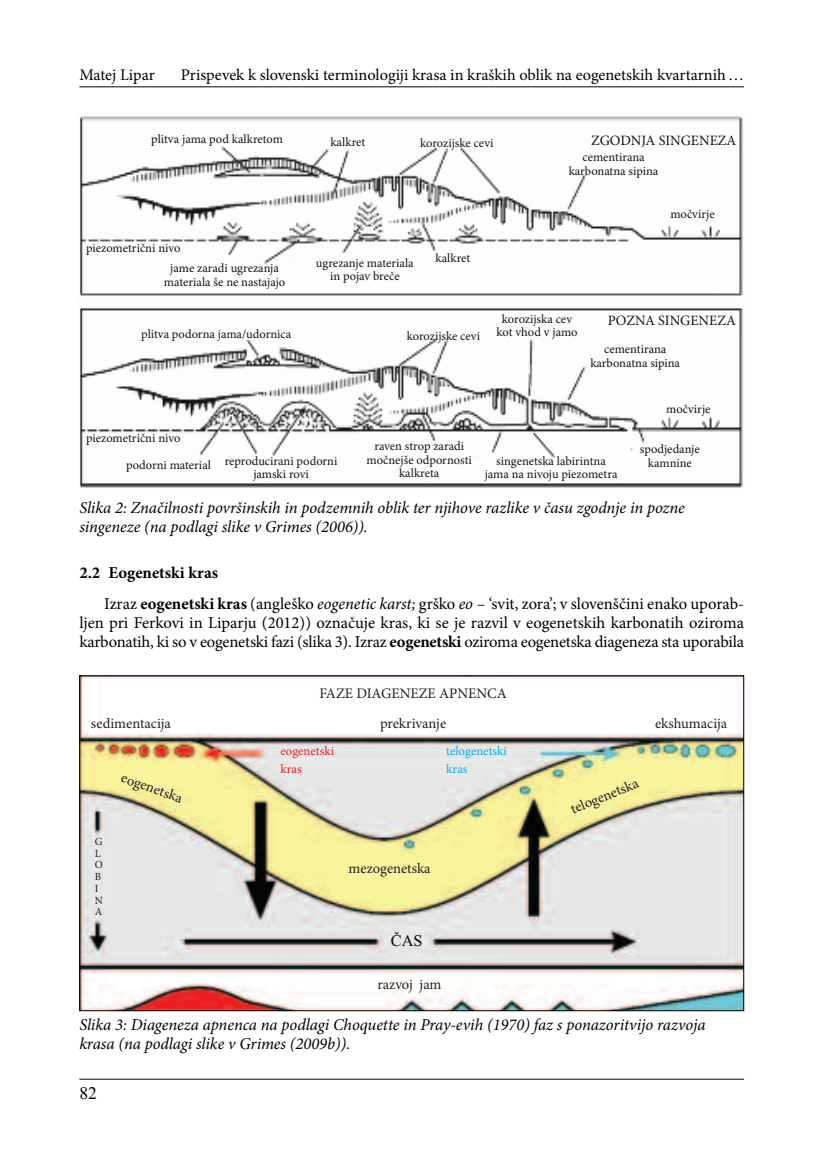
<style>
.page{position:relative;width:819px;height:1166px;background:#fff}
.page>*{position:absolute;margin:0;border:0;box-sizing:border-box;transform-origin:0 0}
.t1{font:17.5px "Times New Roman";color:#000}
.t2{font:16.62px/30.6px "Minion Pro";letter-spacing:-.01em;color:#000}
.t3{font:italic 16.62px/19.1px "Minion Pro";letter-spacing:-.005em;color:#000}
.t4{font:16.28px "Minion Pro";color:#000}
.t5{font:16.28px "Times New Roman";color:#060605}
.t6{font:14.53px "Minion Pro";color:#231f20}
.t7{font:14.35px "Minion Pro";color:#141414}
.t8{font:12.78px/17.2px "Minion Pro";color:#00aeef}
.t9{font:12.78px/17.2px "Minion Pro";color:#ee1d23}
.t10{font:12.42px/13.5px "Minion Pro";color:#141414;text-align:center}
.t11{font:10.85px/11.7px "Minion Pro";color:#231f20}
.s1{font-weight:700}
.s2{font-style:italic}
</style>
<div class="page">
<hr style="left:79px;top:86px;width:665px;height:1px;background:#000">
<hr style="left:79px;top:1079px;width:665px;height:1px;background:#000">
<img style="left:80px;top:116px;width:663px;height:372px">
<div style="left:600px;top:311px;width:137px;height:23px;background:#fff"></div>
<img style="left:81px;top:677px;width:661px;height:332px">
<h3 class="t4" style="left:79px;top:68px;width:77px">Matej Lipar</h3>
<h3 class="t4" style="left:181px;top:68px;width:565px">Prispevek k slovenski terminologiji krasa in kraških oblik na eogenetskih kvartarnih…</h3>
<p class="t10" style="left:151px;top:134px;width:133px">plitva jama pod kalkretom</p>
<p class="t10" style="left:330px;top:136px;width:36px">kalkret</p>
<p class="t10" style="left:420px;top:138px;width:75px">korozijske cevi</p>
<p class="t10" style="left:86px;top:242px;width:96px">piezometrični nivo</p>
<p class="t10" style="left:164px;top:263px;width:123px">jame zaradi ugrezanja materiala še ne nastajajo</p>
<p class="t10" style="left:316px;top:258px;width:99px">ugrezanje materiala in pojav breče</p>
<p class="t10" style="left:436px;top:253px;width:36px">kalkret</p>
<p class="t7" style="left:591px;top:135px;width:147px">ZGODNJA SINGENEZA</p>
<p class="t10" style="left:569px;top:152px;width:91px">cementirana karbonatna sipina</p>
<p class="t10" style="left:670px;top:208px;width:46px">močvirje</p>
<p class="t10" style="left:141px;top:328px;width:152px">plitva podorna jama/udornica</p>
<p class="t10" style="left:407px;top:331px;width:75px">korozijske cevi</p>
<p class="t10" style="left:496px;top:313px;width:83px">korozijska cev kot vhod v jamo</p>
<p class="t7" style="left:608px;top:316px;width:130px">POZNA SINGENEZA</p>
<p class="t10" style="left:590px;top:344px;width:91px">cementirana karbonatna sipina</p>
<p class="t10" style="left:666px;top:404px;width:46px">močvirje</p>
<p class="t10" style="left:126px;top:429px;width:213px;line-height:22.2px;text-align:left;text-indent:-40px">piezometrični nivo<br>podorni material reproducirani podorni</p>
<p class="t10" style="left:253px;top:469px;width:57px">jamski rovi</p>
<p class="t10" style="left:367px;top:441px;width:107px">raven strop zaradi močnejše odpornosti kalkreta</p>
<p class="t10" style="left:485px;top:455px;width:134px">singenetska labirintna jama na nivoju piezometra</p>
<p class="t10" style="left:640px;top:444px;width:61px">spodjedanje kamnine</p>
<h2 class="t3" style="left:79px;top:499px;width:607px">Slika 2: Značilnosti površinskih in podzemnih oblik ter njihove razlike v času zgodnje in pozne singeneze (na podlagi slike v Grimes (2006)).</h2>
<h2 class="t2" style="left:104px;top:559px;width:641px;text-indent:-25px"><span class="s1">2.2 Eogenetski kras<br></span>Izraz <span class="s1">eogenetski kras</span> (angleško <span class="s2">eogenetic karst;</span> grško <span class="s2">eo</span> – ‘svit, zora’; v slovenščini enako uporab-</h2>
<h2 class="t2" style="left:79px;top:614px;width:666px;line-height:19.1px">ljen pri Ferkovi in Liparju (2012)) označuje kras, ki se je razvil v eogenetskih karbonatih oziroma karbonatih, ki so v eogenetski fazi (slika 3). Izraz <span class="s1">eogenetski</span> oziroma eogenetska diageneza sta uporabila</h2>
<p class="t6" style="left:319px;top:688px;width:189px">FAZE DIAGENEZE APNENCA</p>
<p class="t6" style="left:91px;top:719px;width:82px">sedimentacija</p>
<p class="t6" style="left:380px;top:719px;width:68px">prekrivanje</p>
<p class="t6" style="left:655px;top:719px;width:74px">ekshumacija</p>
<p class="t9" style="left:280px;top:744px;width:55px">eogenetski kras</p>
<p class="t8" style="left:446px;top:744px;width:62px">telogenetski kras</p>
<p class="t11" style="left:95px;top:836px;width:10px">G<br>L<br>O<br>B<br>I<br>N<br>A</p>
<p class="t6" style="left:124px;top:771px;width:66px;rotate:20deg">eogenetska</p>
<p class="t6" style="left:569px;top:804px;width:73px;rotate:-22deg">telogenetska</p>
<p class="t6" style="left:349px;top:863px;width:83px">mezogenetska</p>
<h3 class="t5" style="left:391px;top:930px;width:33px">ČAS</h3>
<p class="t6" style="left:377px;top:979px;width:66px">razvoj jam</p>
<h2 class="t3" style="left:79px;top:1017px;width:628px">Slika 3: Diageneza apnenca na podlagi Choquette in Pray-evih (1970) faz s ponazoritvijo razvoja krasa (na podlagi slike v Grimes (2009b)).</h2>
<h1 class="t1" style="left:79px;top:1083px;width:19px">82</h1>
</div>
